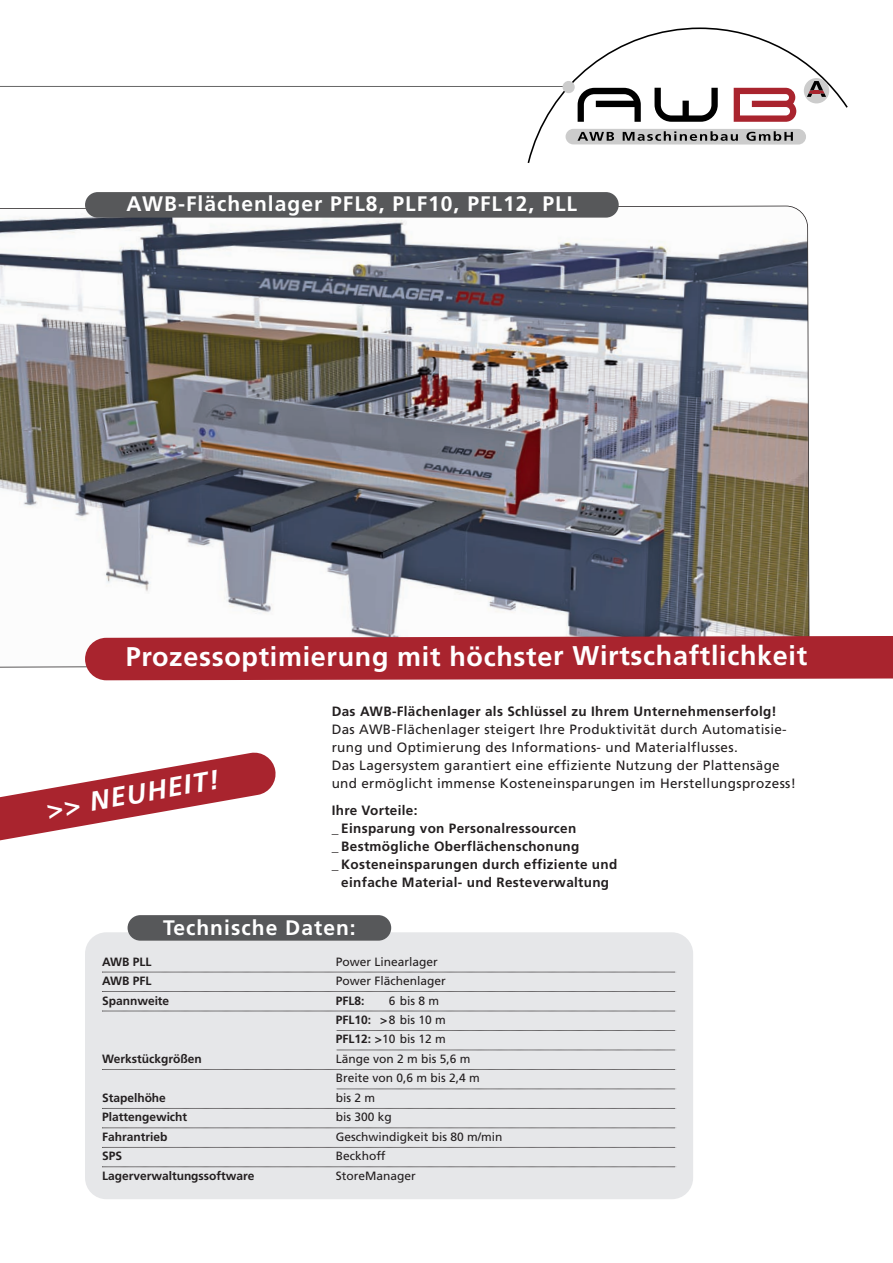
<style>
.page{position:relative;width:893px;height:1263px;background:#fff}
.page>*{position:absolute;margin:0;border:0;box-sizing:border-box;transform-origin:0 0}
.t1{font:700 27px "Frutiger";letter-spacing:.02em;color:#fff}
.t2{font:italic 700 27px "Frutiger";color:#fff}
.t3{font:700 21px "Frutiger";letter-spacing:.05em;color:#fff}
.t4{font:13.5px/18px "Frutiger";letter-spacing:.025em;color:#231f20}
.t5{font:700 13.5px "Frutiger";letter-spacing:.025em;color:#231f20}
.t6{font:12px/19.5px "Frutiger";color:#231f20}
.t7{font:700 12px "Frutiger";color:#231f20}
.s1{font-weight:700}
.s2{font-family:"Lucida Grande"}
</style>
<div class="page">
<div style="left:85px;top:932px;width:608px;height:267px;background:#e6e7e9;border-radius:21px"></div>
<svg style="left:528px;top:27px;width:320px;height:136px"></svg>
<hr style="left:0;top:86px;width:568px;height:1px;background:#666">
<div style="left:562px;top:81px;width:13px;height:12px;background:#ccc;border-radius:50%"></div>
<img style="left:0;top:206px;width:809px;height:462px">
<div style="left:85px;top:192px;width:534px;height:26px;background:#57585a;border-radius:13px"></div>
<div style="left:128px;top:915px;width:263px;height:26px;background:#57585a;border-radius:13px"></div>
<svg style="left:102px;top:972px;width:574px;height:1px"></svg>
<svg style="left:102px;top:991px;width:575px;height:1px"></svg>
<svg style="left:102px;top:1011px;width:574px;height:1px"></svg>
<svg style="left:336px;top:1030px;width:341px;height:1px"></svg>
<svg style="left:336px;top:1050px;width:340px;height:1px"></svg>
<svg style="left:102px;top:1069px;width:575px;height:1px"></svg>
<svg style="left:336px;top:1089px;width:340px;height:1px"></svg>
<svg style="left:102px;top:1108px;width:575px;height:1px"></svg>
<svg style="left:102px;top:1127px;width:574px;height:1px"></svg>
<svg style="left:102px;top:1147px;width:575px;height:1px"></svg>
<svg style="left:102px;top:1166px;width:574px;height:1px"></svg>
<svg style="left:0;top:752px;width:276px;height:89px"></svg>
<div style="left:85px;top:636px;width:808px;height:44px;background:#a9242e"></div>
<h2 class="t3" style="left:127px;top:196px;width:452px">AWB-Flächenlager PFL8, PLF10, PFL12, PLL</h2>
<h1 class="t1" style="left:126px;top:645px;width:683px">Prozessoptimierung mit höchster Wirtschaftlichkeit</h1>
<h1 class="t2" style="left:45px;top:799px;width:176px;rotate:-10deg">&gt;&gt; NEUHEIT!</h1>
<p class="t4" style="left:332px;top:704px;width:466px"><span class="s1">Das AWB-Flächenlager als Schlu</span><span class="s2">̈</span><span class="s1">ssel zu Ihrem Unternehmenserfolg!<br></span>Das AWB-Flächenlager steigert Ihre Produktivität durch Automatisie&shy;rung und Optimierung des Informations- und Materialflusses.<br>Das Lagersystem garantiert eine effiziente Nutzung der Plattensäge und ermöglicht immense Kosteneinsparungen im Herstellungsprozess!</p>
<p class="t5" style="left:332px;top:805px;width:87px">Ihre Vorteile:</p>
<p class="t5" style="left:332px;top:823px;width:246px">_ Einsparung von Personalressourcen</p>
<p class="t5" style="left:332px;top:841px;width:249px">_ Bestmögliche Oberflächenschonung</p>
<p class="t5" style="left:332px;top:859px;width:287px">_ Kosteneinsparungen durch effiziente und</p>
<p class="t5" style="left:341px;top:877px;width:269px">einfache Material- und Resteverwaltung</p>
<h2 class="t3" style="left:163px;top:919px;width:194px">Technische Daten:</h2>
<p class="t7" style="left:102px;top:956px;width:51px">AWB PLL</p>
<p class="t6" style="left:336px;top:952px;width:103px">Power Linearlager</p>
<p class="t7" style="left:102px;top:976px;width:51px">AWB PFL</p>
<p class="t6" style="left:336px;top:972px;width:111px">Power Flächenlager</p>
<p class="t7" style="left:102px;top:995px;width:69px">Spannweite</p>
<p class="t7" style="left:336px;top:995px;width:30px">PFL8:</p>
<p class="t6" style="left:336px;top:991px;width:111px;text-indent:53px">6 bis 8 m<br><span class="s1">PFL10: &gt;</span>8 bis 10 m<br><span class="s1">PFL12: &gt;</span>10 bis 12 m</p>
<p class="t7" style="left:102px;top:1054px;width:101px">Werkstückgrößen</p>
<p class="t6" style="left:336px;top:1050px;width:145px">Länge von 2 m bis 5,6 m<br>Breite von 0,6 m bis 2,4 m</p>
<p class="t7" style="left:102px;top:1093px;width:65px">Stapelhöhe</p>
<p class="t6" style="left:336px;top:1089px;width:41px">bis 2 m</p>
<p class="t7" style="left:102px;top:1112px;width:87px">Plattengewicht</p>
<p class="t6" style="left:336px;top:1108px;width:57px">bis 300 kg</p>
<p class="t7" style="left:102px;top:1132px;width:67px">Fahrantrieb</p>
<p class="t6" style="left:336px;top:1128px;width:168px">Geschwindigkeit bis 80 m/min</p>
<p class="t7" style="left:102px;top:1151px;width:21px">SPS</p>
<p class="t6" style="left:336px;top:1147px;width:51px">Beckhoff</p>
<p class="t7" style="left:102px;top:1171px;width:154px">Lagerverwaltungssoftware</p>
<p class="t6" style="left:336px;top:1167px;width:81px">StoreManager</p>
</div>
